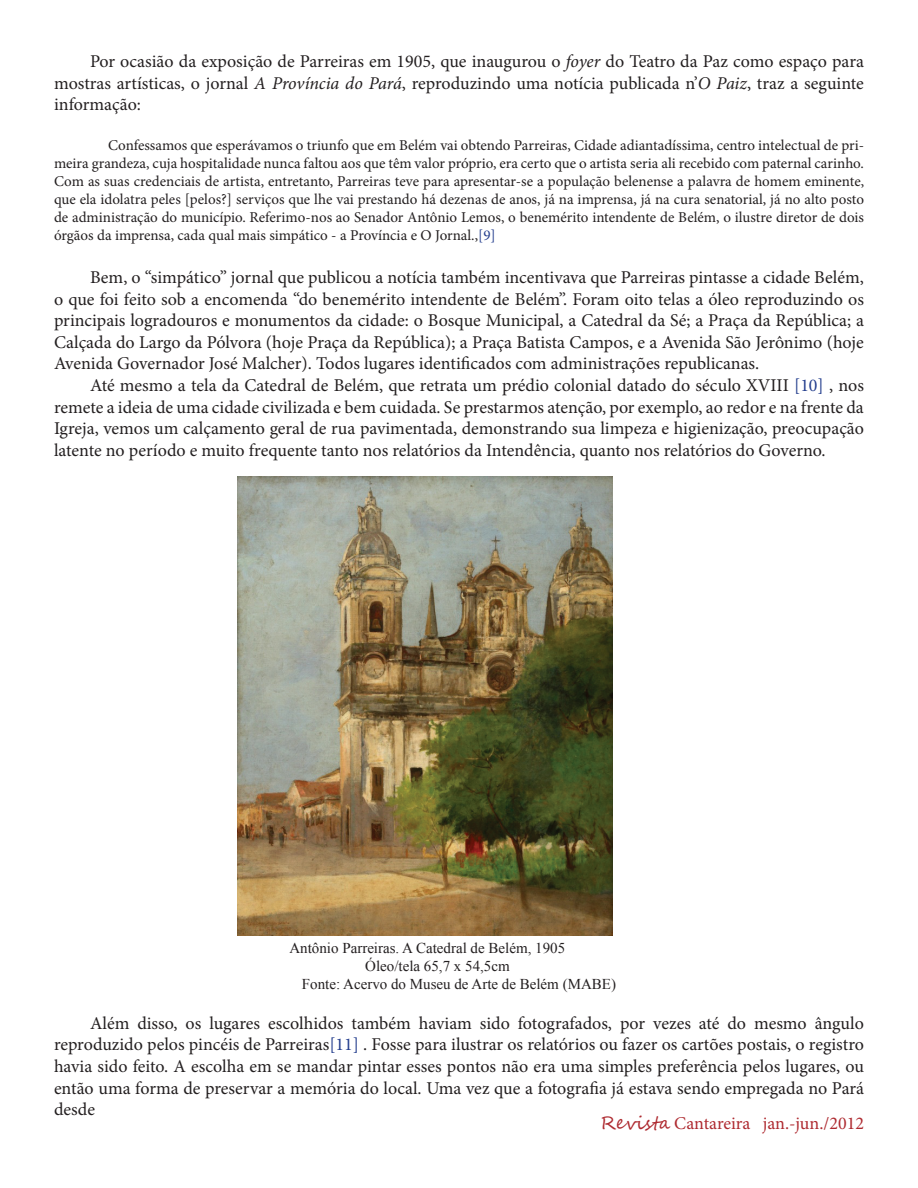
<style>
.page{position:relative;width:918px;height:1188px;background:#fff}
.page>*{position:absolute;margin:0;border:0;box-sizing:border-box;transform-origin:0 0}
.t1{font:18px/21.6px "Minion Pro";color:#231f20;text-align:justify}
.t2{font:18px "Minion Pro";color:#ae2a30}
.t3{font:15px/18px "Minion Pro";color:#231f20;text-align:justify}
.t4{font:15px "Times New Roman";color:#231f20}
.s1{font-style:italic}
.s2{color:#253f8e}
.s3{font-family:"Segoe Script"}
</style>
<div class="page">
<img style="left:238px;top:477px;width:375px;height:458px">
<p class="t1" style="left:54px;top:51px;width:811px;text-indent:36px">Por ocasião da exposição de Parreiras em 1905, que inaugurou o <span class="s1">foyer</span> do Teatro da Paz como espaço para mostras artísticas, o jornal <span class="s1">A Província do Pará</span>, reproduzindo uma notícia publicada n’<span class="s1">O Paiz</span>, traz a seguinte informação:</p>
<p class="t3" style="left:54px;top:136px;width:812px;text-indent:54px">Confessamos que esperávamos o triunfo que em Belém vai obtendo Parreiras, Cidade adiantadíssima, centro intelectual de pri&shy;meira grandeza, cuja hospitalidade nunca faltou aos que têm valor próprio, era certo que o artista seria ali recebido com paternal carinho.<br>Com as suas credenciais de artista, entretanto, Parreiras teve para apresentar-se a população belenense a palavra de homem eminente, que ela idolatra peles [pelos?] serviços que lhe vai prestando há dezenas de anos, já na imprensa, já na cura senatorial, já no alto posto de administração do município. Referimo-nos ao Senador Antônio Lemos, o benemérito intendente de Belém, o ilustre diretor de dois órgãos da imprensa, cada qual mais simpático - a Província e O Jornal.,<span class="s2">[9]</span></p>
<p class="t1" style="left:54px;top:267px;width:812px;text-indent:36px">Bem, o “simpático” jornal que publicou a notícia também incentivava que Parreiras pintasse a cidade Belém, o que foi feito sob a encomenda “do benemérito intendente de Belém”. Foram oito telas a óleo reproduzindo os principais logradouros e monumentos da cidade: o Bosque Municipal, a Catedral da Sé; a Praça da República; a Calçada do Largo da Pólvora (hoje Praça da República); a Praça Batista Campos, e a Avenida São Jerônimo (hoje Avenida Governador José Malcher). Todos lugares identificados com administrações republicanas.</p>
<p class="t1" style="left:54px;top:375px;width:812px;text-indent:36px">Até mesmo a tela da Catedral de Belém, que retrata um prédio colonial datado do século XVIII <span class="s2">[10]</span> , nos remete a ideia de uma cidade civilizada e bem cuidada. Se prestarmos atenção, por exemplo, ao redor e na frente da Igreja, vemos um calçamento geral de rua pavimentada, demonstrando sua limpeza e higienização, preocupação latente no período e muito frequente tanto nos relatórios da Intendência, quanto nos relatórios do Governo.</p>
<p class="t4" style="left:289px;top:938px;width:277px">Antônio Parreiras. A Catedral de Belém, 1905</p>
<p class="t4" style="left:365px;top:956px;width:146px">Óleo/tela 65,7 x 54,5cm</p>
<p class="t4" style="left:302px;top:974px;width:316px">Fonte: Acervo do Museu de Arte de Belém (MABE)</p>
<p class="t1" style="left:54px;top:1012px;width:812px;text-indent:36px">Além disso, os lugares escolhidos também haviam sido fotografados, por vezes até do mesmo ângulo reproduzido pelos pincéis de Parreiras<span class="s2">[11]</span> . Fosse para ilustrar os relatórios ou fazer os cartões postais, o registro havia sido feito. A escolha em se mandar pintar esses pontos não era uma simples preferência pelos lugares, ou então uma forma de preservar a memória do local. Uma vez que a fotografia já estava sendo empregada no Pará desde</p>
<p class="t2" style="left:600px;top:1112px;width:265px"><span class="s3">Revista</span> Cantareira jan.-jun./2012</p>
</div>
